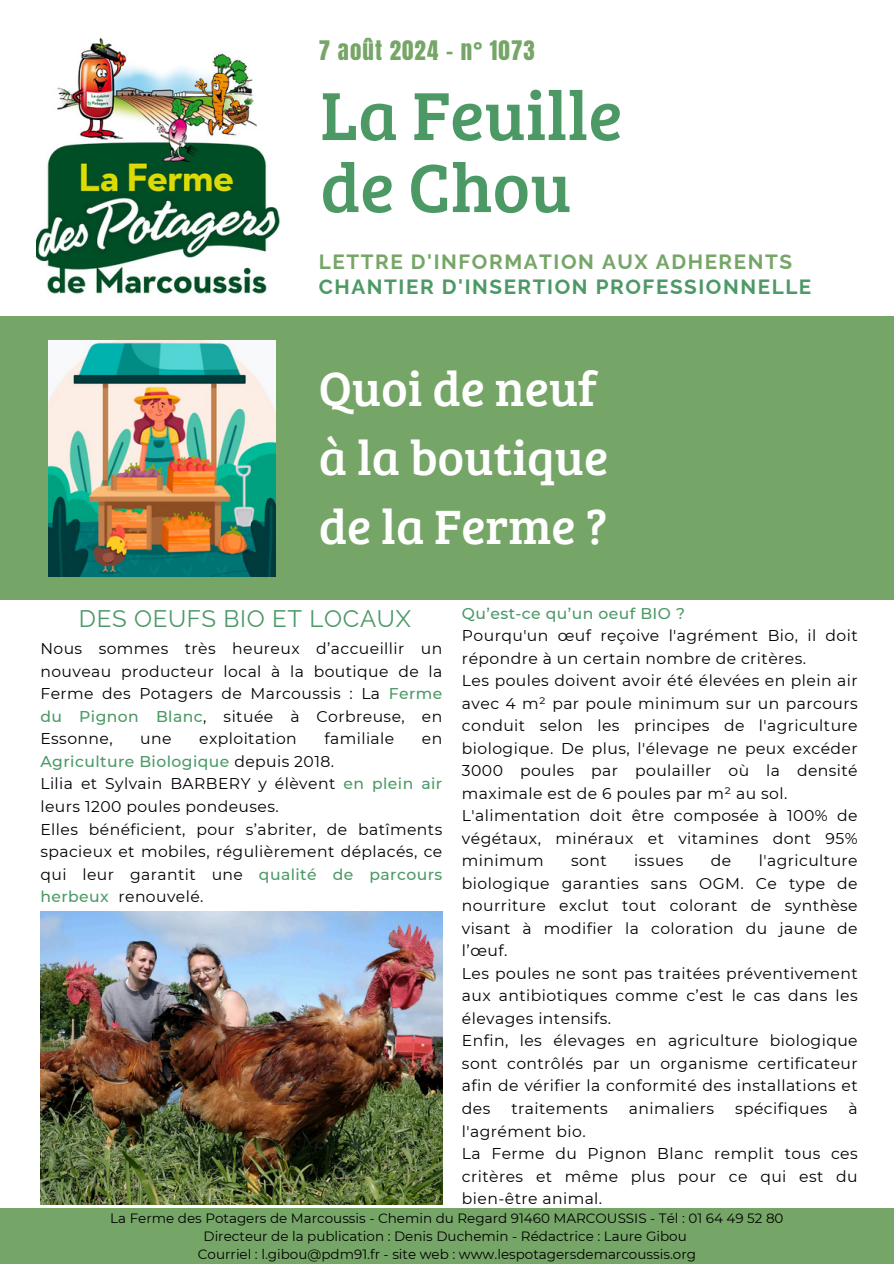
<style>
.page{position:relative;width:894px;height:1264px;background:#fff}
.page>*{position:absolute;margin:0;border:0;box-sizing:border-box;transform-origin:0 0}
.t1{font:70.2px/72px "Bree Serif";color:#4c9966}
.t2{font:49.8px/68.7px "Bree Serif";color:#fff}
.t3{font:24px "Raleway";letter-spacing:.025em;color:#4c9966}
.t4{font:22.8px "Anton";letter-spacing:.05em;color:#76a667}
.t5{font:700 20.55px/24.8px "Raleway";letter-spacing:.075em;color:#4c9966}
.t6{font:15.6px/22.5px "Montserrat";letter-spacing:.025em;color:#000}
.t7{font:13.5px "Montserrat";color:#000}
.s1{color:#76a667}
.s2{font-weight:500;color:#4c9966}
</style>
<div class="page">
<div style="left:0;top:1208px;width:893px;height:55px;background:#76a667"></div>
<div style="left:0;top:317px;width:893px;height:282px;background:#76a667"></div>
<img style="left:36px;top:37px;width:244px;height:257px">
<img style="left:48px;top:340px;width:228px;height:236px">
<img style="left:40px;top:911px;width:402px;height:292px">
<p class="t4" style="left:319px;top:34px;width:217px">7 AOÛT 2024 - N° 1073</p>
<h5 class="t1" style="left:320px;top:76px;width:303px">La Feuille de Chou</h5>
<p class="t5" style="left:319px;top:249px;width:494px"><span class="s1">LETTRE D'INFORMATION AUX ADHERENTS<br></span>CHANTIER D'INSERTION PROFESSIONNELLE</p>
<h2 class="t2" style="left:319px;top:352px;width:291px">Quoi de neuf à la boutique de la Ferme ?</h2>
<h3 class="t3" style="left:79px;top:604px;width:333px">DES OEUFS BIO ET LOCAUX</h3>
<p class="t6" style="left:40px;top:637px;width:403px;text-align:justify">Nous sommes très heureux d’accueillir un nouveau producteur local à la boutique de la Ferme des Potagers de Marcoussis : La <span class="s2">Ferme du Pignon Blanc</span>, située à Corbreuse, en Essonne,</p>
<p class="t6" style="left:140px;top:727px;width:33px">une</p>
<p class="t6" style="left:199px;top:727px;width:99px">exploitation</p>
<p class="t6" style="left:324px;top:727px;width:71px">familiale</p>
<p class="t6" style="left:422px;top:727px;width:22px">en</p>
<p class="t6" style="left:40px;top:750px;width:403px"><span class="s2">Agriculture Biologique</span> depuis 2018.<br>Lilia et Sylvain BARBERY y élèvent <span class="s2">en plein air </span>leurs 1200 poules pondeuses.<br>Elles bénéficient, pour s’abriter, de batîments spacieux et mobiles, régulièrement déplacés, ce qui leur garantit une <span class="s2">qualité de parcours herbeux</span></p>
<p class="t6" style="left:118px;top:885px;width:87px">renouvelé.</p>
<p class="t6" style="left:462px;top:602px;width:397px"><span class="s2">Qu’est-ce qu’un oeuf BIO ?<br></span>Pourqu'un œuf reçoive l'agrément Bio, il doit répondre à un certain nombre de critères.<br>Les poules doivent avoir été élevées en plein air avec 4 m² par poule minimum sur un parcours conduit selon les principes de l'agriculture biologique. De plus, l'élevage ne peux excéder 3000 poules par poulailler où la densité maximale est de 6 poules par m² au sol.<br>L'alimentation doit être composée à 100% de végétaux, minéraux et vitamines dont 95% minimum</p>
<p class="t6" style="left:462px;top:849px;width:397px;text-indent:297px">l'agriculture biologique garanties sans OGM. Ce type de nourriture exclut tout colorant de synthèse visant à modifier la coloration du jaune de l’œuf.<br>Les poules ne sont pas traitées préventivement aux antibiotiques comme c’est le cas dans les élevages intensifs.<br>Enfin, les élevages en agriculture biologique sont contrôlés par un organisme certificateur afin de vérifier la conformité des installations et des</p>
<p class="t6" style="left:571px;top:849px;width:37px">sont</p>
<p class="t6" style="left:634px;top:849px;width:51px">issues</p>
<p class="t6" style="left:710px;top:849px;width:22px">de</p>
<p class="t6" style="left:511px;top:1097px;width:98px">traitements</p>
<p class="t6" style="left:628px;top:1097px;width:87px">animaliers</p>
<p class="t6" style="left:734px;top:1097px;width:94px">spécifiques</p>
<p class="t6" style="left:848px;top:1097px;width:11px">à</p>
<p class="t6" style="left:462px;top:1119px;width:397px">l'agrément bio.<br>La Ferme du Pignon Blanc remplit tous ces critères et même plus pour ce qui est du bien-être animal.</p>
<h6 class="t7" style="left:110px;top:1210px;width:674px">La Ferme des Potagers de Marcoussis - Chemin du Regard 91460 MARCOUSSIS - Tél : 01 64 49 52 80</h6>
<p class="t7" style="left:203px;top:1228px;width:484px">Directeur de la publication : Denis Duchemin - Rédactrice : Laure Gibou</p>
<h6 class="t7" style="left:198px;top:1246px;width:499px">Courriel : l.gibou@pdm91.fr - site web : www.lespotagersdemarcoussis.org</h6>
</div>
